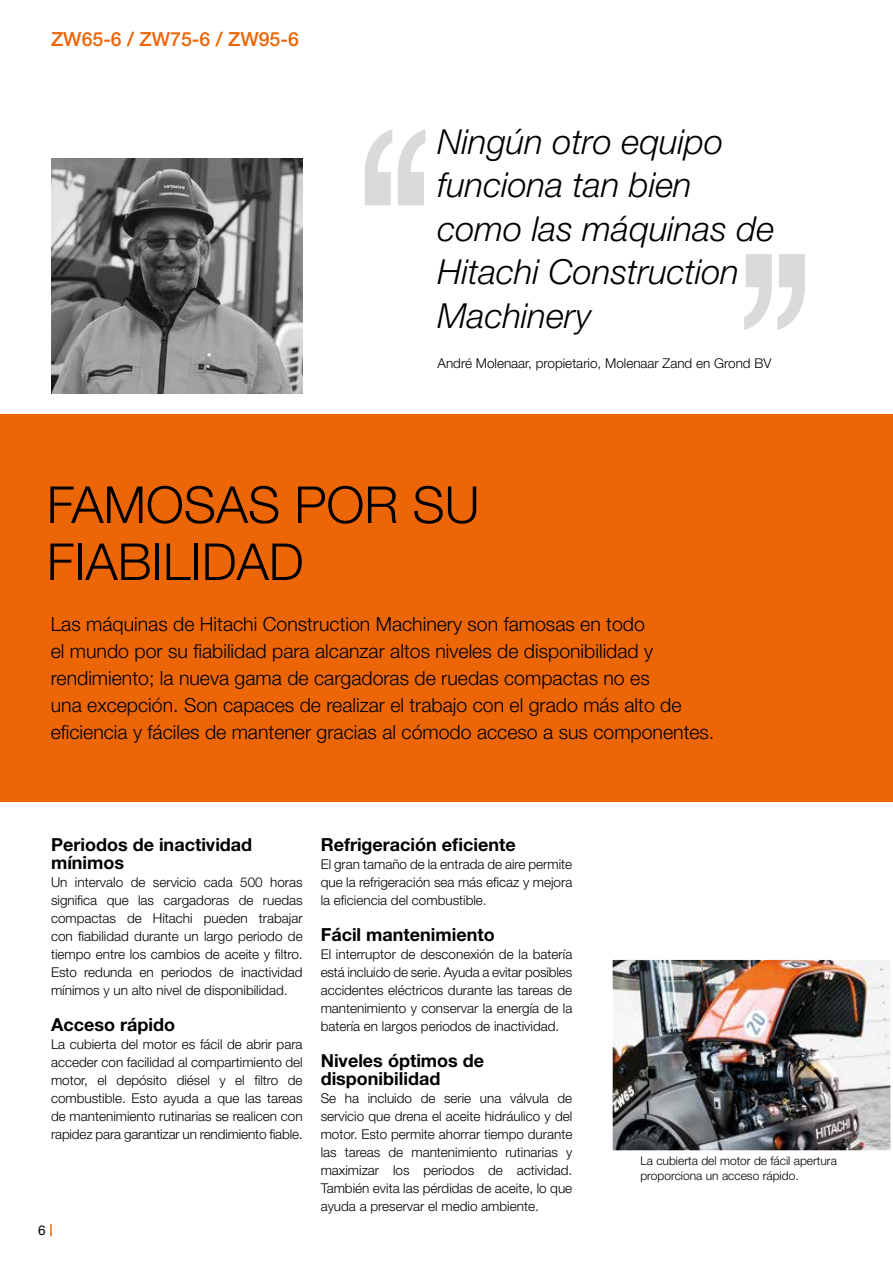
<style>
.page{position:relative;width:893px;height:1263px;background:#fff}
.page>*{position:absolute;margin:0;border:0;box-sizing:border-box;transform-origin:0 0}
.t1{font:300 51px/57px "Helvetica Neue LT Pro";color:#000}
.t2{font:italic 300 34.5px/43.5px "Helvetica Neue LT Pro";color:#000}
.t3{font:300 19.5px/27px "Helvetica Neue LT Pro";color:#000}
.t4{font:500 19.5px "Helvetica Neue LT Pro";color:#ec6608}
.t5{font:700 18px/18px "Helvetica Neue LT Pro";color:#000}
.t6{font:300 13.5px/18px "Helvetica Neue LT Pro";color:#000;text-align:justify}
.t7{font:13.5px "Helvetica Neue LT Pro";color:#000}
.t8{font:300 12px/15px "Helvetica Neue LT Pro";color:#000}
</style>
<div class="page">
<svg style="left:50px;top:1224px;width:2px;height:12px"></svg>
<div style="left:0;top:414px;width:893px;height:388px;background:#ec6608"></div>
<img style="left:614px;top:961px;width:275px;height:188px">
<div style="left:610px;top:957px;width:283px;height:196px;border:3px solid #fff"></div>
<svg style="left:365px;top:129px;width:60px;height:76px"></svg>
<svg style="left:744px;top:254px;width:61px;height:76px"></svg>
<img style="left:51px;top:159px;width:252px;height:234px">
<h3 class="t4" style="left:51px;top:27px;width:249px">ZW65-6 / ZW75-6 / ZW95-6</h3>
<h2 class="t2" style="left:437px;top:119px;width:338px">Ningún otro equipo funciona tan bien como las máquinas de<br>Hitachi Construction<br>Machinery</h2>
<p class="t6" style="left:437px;top:354px;width:335px">André Molenaar, propietario, Molenaar Zand en Grond BV</p>
<h1 class="t1" style="left:47px;top:475px;width:434px">FAMOSAS POR SU<br>FIABILIDAD</h1>
<p class="t3" style="left:51px;top:610px;width:665px">Las máquinas de Hitachi Construction Machinery son famosas en todo<br>el mundo por su fiabilidad para alcanzar altos niveles de disponibilidad y rendimiento; la nueva gama de cargadoras de ruedas compactas no es<br>una excepción. Son capaces de realizar el trabajo con el grado más alto de eficiencia y fáciles de mantener gracias al cómodo acceso a sus componentes.</p>
<h3 class="t5" style="left:51px;top:835px;width:203px">Periodos de inactividad mínimos</h3>
<p class="t6" style="left:51px;top:872px;width:253px">Un intervalo de servicio cada 500 horas significa que las cargadoras de ruedas compactas de Hitachi pueden trabajar con fiabilidad durante un largo periodo de tiempo entre los cambios de aceite y filtro.<br>Esto redunda en periodos de inactividad mínimos y un alto nivel de disponibilidad.</p>
<h3 class="t5" style="left:51px;top:1015px;width:125px">Acceso rápido</h3>
<p class="t6" style="left:51px;top:1034px;width:253px">La cubierta del motor es fácil de abrir para acceder con facilidad al compartimiento del motor, el depósito diésel y el filtro de combustible. Esto ayuda a que las tareas de mantenimiento rutinarias se realicen con rapidez para garantizar un rendimiento fiable.</p>
<p class="t7" style="left:38px;top:1222px;width:9px">6</p>
<h3 class="t5" style="left:321px;top:835px;width:197px">Refrigeración eficiente</h3>
<p class="t6" style="left:321px;top:854px;width:253px">El gran tamaño de la entrada de aire permite que la refrigeración sea más eficaz y mejora la eficiencia del combustible.</p>
<h3 class="t5" style="left:321px;top:925px;width:176px">Fácil mantenimiento</h3>
<p class="t6" style="left:321px;top:944px;width:253px">El interruptor de desconexión de la batería está incluido de serie. Ayuda a evitar posibles accidentes eléctricos durante las tareas de mantenimiento y conservar la energía de la batería en largos periodos de inactividad.</p>
<h3 class="t5" style="left:321px;top:1051px;width:165px">Niveles óptimos de disponibilidad</h3>
<p class="t6" style="left:321px;top:1088px;width:253px">Se ha incluido de serie una válvula de servicio que drena el aceite hidráulico y del motor. Esto permite ahorrar tiempo durante las tareas de mantenimiento rutinarias y maximizar los periodos de actividad.<br>También evita las pérdidas de aceite, lo que ayuda a preservar el medio ambiente.</p>
<p class="t8" style="left:640px;top:1152px;width:198px">La cubierta del motor de fácil apertura proporciona un acceso rápido.</p>
</div>
